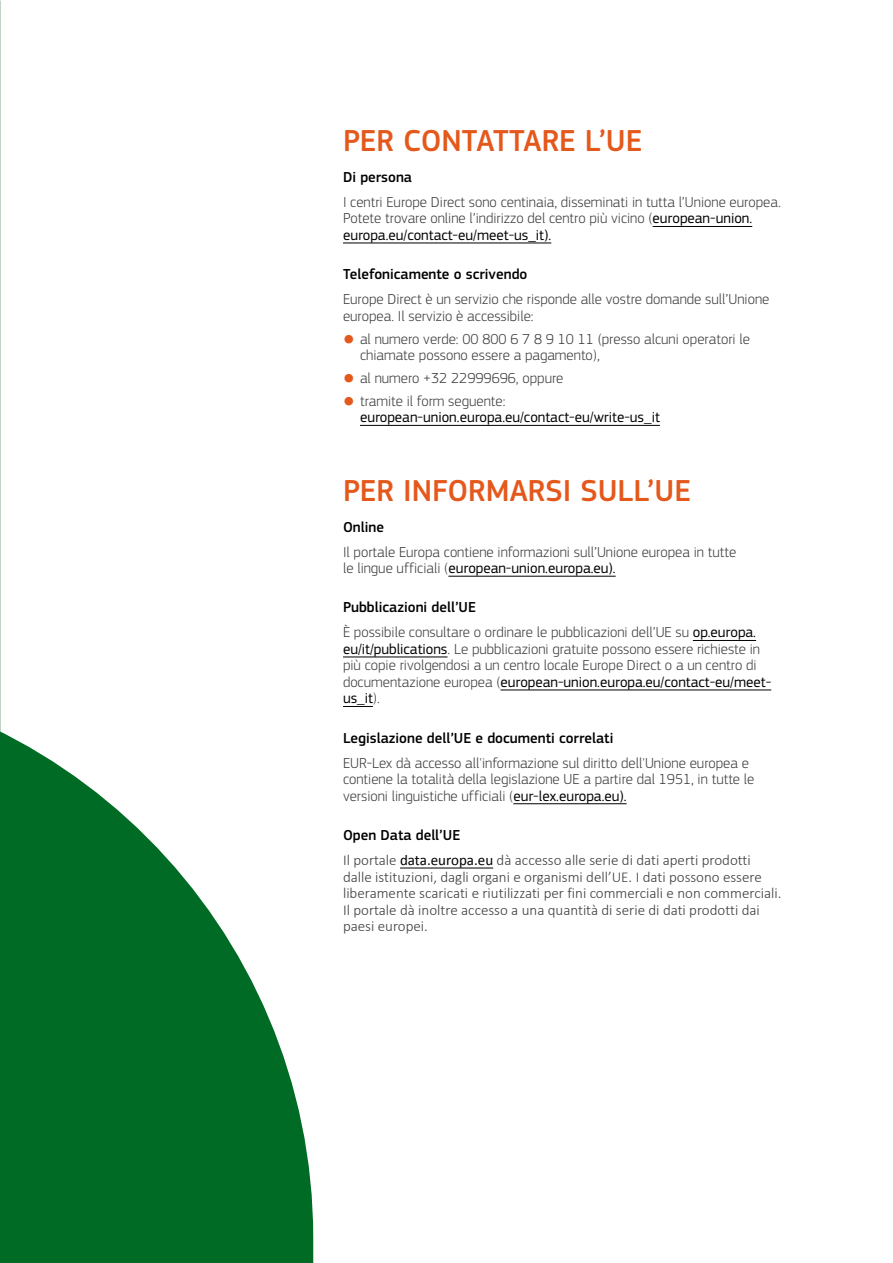
<style>
.page{position:relative;width:893px;height:1263px;background:#fff}
.page>*{position:absolute;margin:0;border:0;box-sizing:border-box;transform-origin:0 0}
.Heading_2__H2{font:500 31.5px "EC Square Sans Pro";color:#e4581b}
.Body_text__P{font:300 15px/16.5px "EC Square Sans Pro";color:#3c3c3b}
.Body_text__P-2{font:300 15px/16.5px "Calibri";color:#3c3c3b}
.Heading_4__H3__table{font:500 15px "EC Square Sans Pro";color:#000}
.t1{font:15px/16.5px "EC Square Sans Pro";color:#000}
.s1{font-weight:400;color:#000}
.s2{font-weight:500;font-size:13.5px;color:#e4581b}
.s3{font-weight:300;color:#3c3c3b}
</style>
<div class="page">
<svg style="left:0;top:672px;width:313px;height:591px;fill:#006b24"></svg>
<hr style="left:653px;top:226px;width:99px;height:1px;background:#000">
<hr style="left:343px;top:243px;width:208px;height:1px;background:#000">
<hr style="left:360px;top:425px;width:300px;height:1px;background:#000">
<hr style="left:448px;top:576px;width:168px;height:1px;background:#000">
<hr style="left:693px;top:640px;width:63px;height:1px;background:#000">
<hr style="left:343px;top:657px;width:104px;height:1px;background:#000">
<hr style="left:500px;top:690px;width:271px;height:1px;background:#000">
<hr style="left:343px;top:706px;width:30px;height:1px;background:#000">
<hr style="left:513px;top:803px;width:114px;height:1px;background:#000">
<hr style="left:400px;top:868px;width:93px;height:1px;background:#000">
<h2 class="Heading_2__H2" style="left:343px;top:122px;width:301px">PER CONTATTARE L’UE</h2>
<h3 class="Heading_4__H3__table" style="left:343px;top:168px;width:71px">Di persona</h3>
<p class="Body_text__P" style="left:343px;top:194px;width:439px">I centri Europe Direct sono centinaia, disseminati in tutta l’Unione europea.<br>Potete trovare online l’indirizzo del centro più vicino (<span class="s1">european-union. europa.eu/contact-eu/meet-us_it).</span></p>
<h3 class="Heading_4__H3__table" style="left:343px;top:266px;width:186px">Telefonicamente o scrivendo</h3>
<p class="Body_text__P" style="left:343px;top:291px;width:428px">Europe Direct è un servizio che risponde alle vostre domande sull’Unione europea. Il servizio è accessibile:</p>
<p class="Body_text__P" style="left:360px;top:330px;width:391px;text-indent:-17px"><span class="s2">●</span> al numero verde: 00 800 6 7 8 9 10 11 (presso alcuni operatori le chiamate possono essere a pagamento),</p>
<p class="Body_text__P" style="left:343px;top:370px;width:222px"><span class="s2">●</span> al numero +32 22999696, oppure</p>
<p class="t1" style="left:360px;top:393px;width:301px;text-indent:-17px"><span class="s2">●</span> <span class="s3">tramite il form seguente: </span>european-union.europa.eu/contact-eu/write-us_it</p>
<h2 class="Heading_2__H2" style="left:343px;top:472px;width:349px">PER INFORMARSI SULL’UE</h2>
<h3 class="Heading_4__H3__table" style="left:343px;top:518px;width:43px">Online</h3>
<p class="Body_text__P" style="left:343px;top:543px;width:395px">Il portale Europa contiene informazioni sull’Unione europea in tutte le lingue ufficiali (<span class="s1">european-union.europa.eu).</span></p>
<h3 class="Heading_4__H3__table" style="left:343px;top:599px;width:134px">Pubblicazioni dell’UE</h3>
<p class="Body_text__P" style="left:343px;top:624px;width:430px">È possibile consultare o ordinare le pubblicazioni dell’UE su <span class="s1">op.europa. eu/it/publications</span>. Le pubblicazioni gratuite possono essere richieste in più copie rivolgendosi a un centro locale Europe Direct o a un centro di documentazione europea (<span class="s1">european-union.europa.eu/contact-eu/meet&shy;us_it</span>).</p>
<h3 class="Heading_4__H3__table" style="left:343px;top:729px;width:272px">Legislazione dell’UE e documenti correlati</h3>
<p class="Body_text__P" style="left:343px;top:754px;width:413px">EUR-Lex dà accesso all'informazione sul diritto dell'Unione europea e contiene la totalità della legislazione UE a partire dal 1951, in tutte le versioni linguistiche ufficiali (<span class="s1">eur-lex.europa.eu).</span></p>
<h3 class="Heading_4__H3__table" style="left:343px;top:826px;width:119px">Open Data dell’UE</h3>
<p class="Body_text__P-2" style="left:343px;top:852px;width:440px">Il portale <span class="s1">data.europa.eu</span> dà accesso alle serie di dati aperti prodotti dalle istituzioni, dagli organi e organismi dell’UE. I dati possono essere liberamente scaricati e riutilizzati per fini commerciali e non commerciali.<br>Il portale dà inoltre accesso a una quantità di serie di dati prodotti dai paesi europei.</p>
</div>
